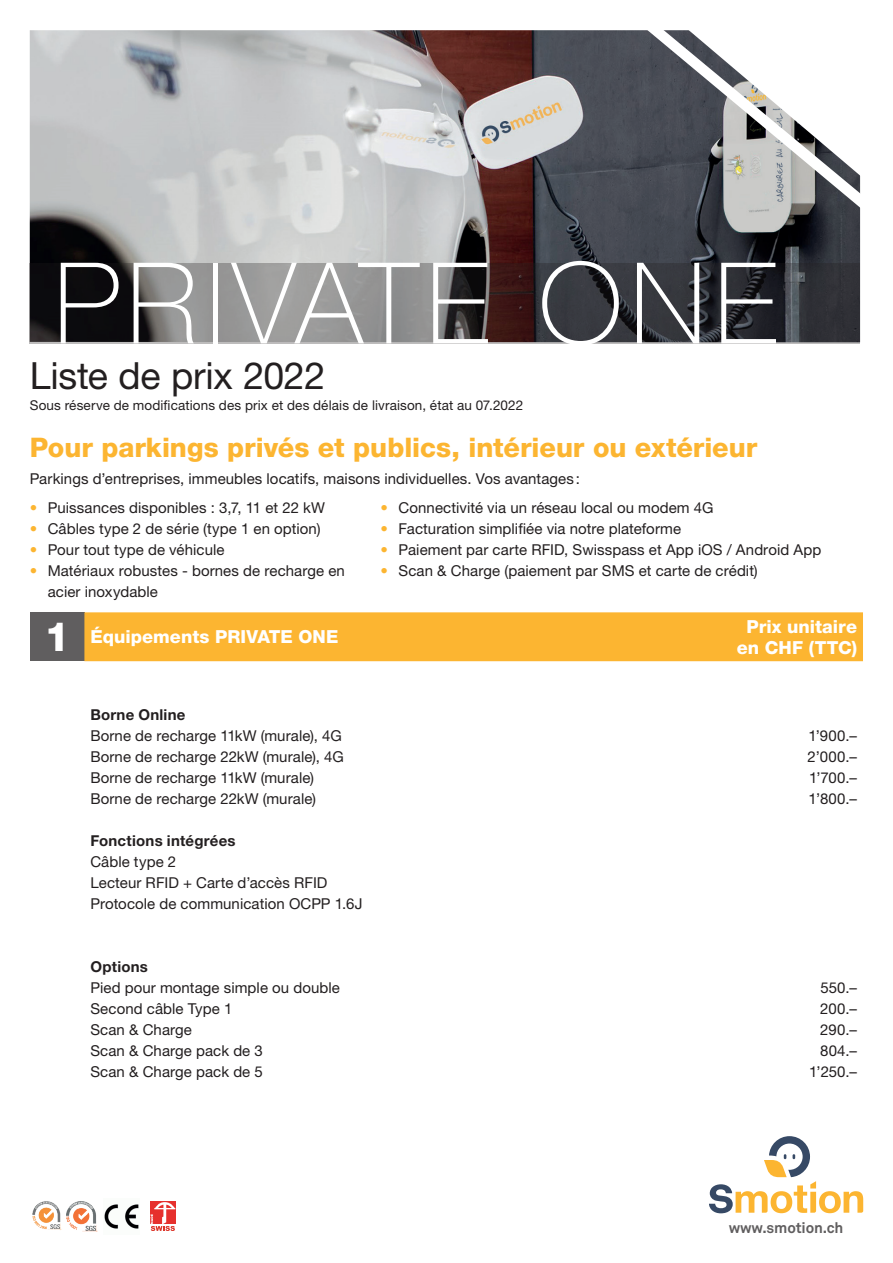
<style>
.page{position:relative;width:893px;height:1263px;background:#fff}
.page>*{position:absolute;margin:0;border:0;box-sizing:border-box;transform-origin:0 0}
.t1{font:100 112.8px "Helvetica Neue LT Std";letter-spacing:.07em;color:#fff}
.t2{font:800 40.5px "Helvetica Neue LT Std";color:#fff}
.t3{font:37.5px "Helvetica Neue LT Std";letter-spacing:-.01em;color:#231f20}
.t4{font:800 27px "Helvetica Neue LT Std";color:#fcb531}
.t5{font:800 18px/21px "Helvetica Neue LT Std";color:#fff;text-align:center}
.t6{font:15px/21px "Helvetica Neue LT Std";letter-spacing:.005em;color:#231f20}
.t7{font:700 15px "Helvetica Neue LT Std";letter-spacing:.015em;color:#231f20}
.t8{font:700 15px "Akkurat";letter-spacing:-.01em;color:#605e5f}
.t9{font:13.5px "Helvetica Neue LT Std";letter-spacing:.01em;color:#231f20}
.s1{color:#fcb531}
</style>
<div class="page">
<img style="left:30px;top:30px;width:830px;height:233px">
<svg style="left:30px;top:263px;width:830px;height:80px;background:#525052"></svg>
<svg style="left:647px;top:30px;width:214px;height:181px"></svg>
<div style="left:30px;top:612px;width:54px;height:49px;background:#605e5f"></div>
<div style="left:84px;top:612px;width:779px;height:49px;background:#fcb531"></div>
<svg style="left:709px;top:1136px;width:154px;height:77px"></svg>
<img style="left:67px;top:1202px;width:30px;height:29px">
<svg style="left:150px;top:1201px;width:26px;height:23px"></svg>
<svg style="left:151px;top:1202px;width:24px;height:29px"></svg>
<img style="left:32px;top:1201px;width:30px;height:29px">
<img style="left:104px;top:1204px;width:35px;height:25px">
<h1 class="t1" style="left:54px;top:239px;width:725px">PRIVATE ONE</h1>
<h3 class="t3" style="left:30px;top:353px;width:297px">Liste de prix 2022</h3>
<p class="t9" style="left:30px;top:397px;width:495px">Sous réserve de modifications des prix et des délais de livraison, état au 07.2022</p>
<h3 class="t4" style="left:30px;top:432px;width:729px">Pour parkings privés et publics, intérieur ou extérieur</h3>
<p class="t6" style="left:30px;top:467px;width:552px">Parkings d’entreprises, immeubles locatifs, maisons individuelles. Vos avantages :</p>
<p class="t6" style="left:30px;top:496px;width:297px"><span class="s1">•</span> Puissances disponibles : 3,7, 11 et 22 kW</p>
<p class="t6" style="left:30px;top:517px;width:292px"><span class="s1">•</span> Câbles type 2 de série (type 1 en option)</p>
<p class="t6" style="left:30px;top:538px;width:196px"><span class="s1">•</span> Pour tout type de véhicule</p>
<p class="t6" style="left:48px;top:559px;width:299px;text-indent:-18px"><span class="s1">•</span> Matériaux robustes - bornes de recharge en acier inoxydable</p>
<h2 class="t2" style="left:44px;top:613px;width:27px">1</h2>
<p class="t5" style="left:90px;top:626px;width:249px">Équipements PRIVATE ONE</p>
<p class="t5" style="left:737px;top:616px;width:122px">Prix unitaire en CHF (TTC)</p>
<p class="t6" style="left:381px;top:496px;width:335px"><span class="s1">•</span> Connectivité via un réseau local ou modem 4G</p>
<p class="t6" style="left:381px;top:517px;width:302px"><span class="s1">•</span> Facturation simplifiée via notre plateforme</p>
<p class="t6" style="left:381px;top:538px;width:442px"><span class="s1">•</span> Paiement par carte RFID, Swisspass et App iOS / Android App</p>
<p class="t6" style="left:381px;top:559px;width:379px"><span class="s1">•</span> Scan &amp; Charge (paiement par SMS et carte de crédit)</p>
<p class="t7" style="left:90px;top:705px;width:97px">Borne Online</p>
<p class="t6" style="left:90px;top:725px;width:255px">Borne de recharge 11kW (murale), 4G Borne de recharge 22kW (murale), 4G Borne de recharge 11kW (murale)<br>Borne de recharge 22kW (murale)</p>
<p class="t7" style="left:90px;top:831px;width:147px">Fonctions intégrées</p>
<p class="t6" style="left:90px;top:851px;width:274px">Câble type 2<br>Lecteur RFID + Carte d’accès RFID<br>Protocole de communication OCPP 1.6J</p>
<p class="t7" style="left:90px;top:957px;width:59px">Options</p>
<p class="t6" style="left:90px;top:977px;width:251px">Pied pour montage simple ou double<br>Second câble Type 1<br>Scan &amp; Charge<br>Scan &amp; Charge pack de 3<br>Scan &amp; Charge pack de 5</p>
<p class="t6" style="left:807px;top:725px;width:51px;text-align:justify">1’900.– 2’000.– 1’700.– 1’800.–</p>
<p class="t6" style="left:809px;top:977px;width:49px;text-align:right">550.–<br>200.–<br>290.–<br>804.–<br>1’250.–</p>
<p class="t8" style="left:729px;top:1218px;width:116px">www.smotion.ch</p>
</div>
